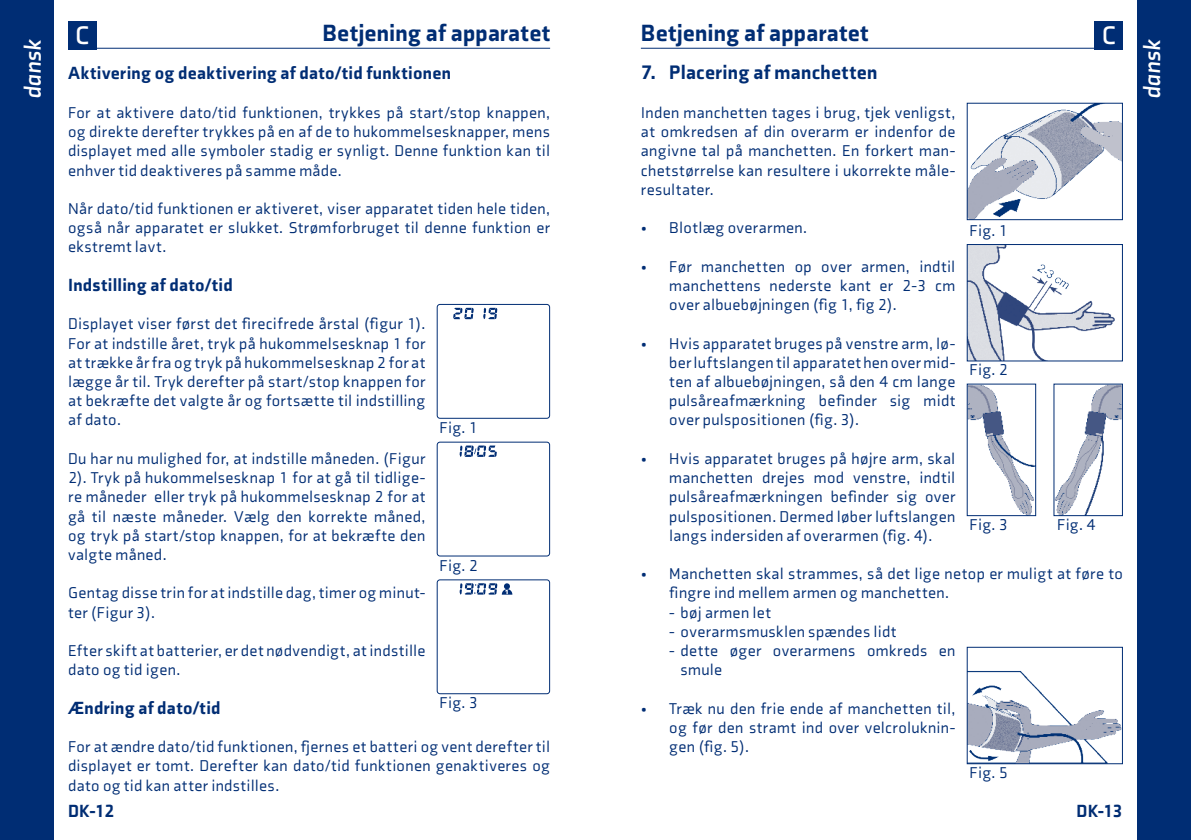
<style>
.page{position:relative;width:1191px;height:840px;background:#fff}
.page>*{position:absolute;margin:0;border:0;box-sizing:border-box;transform-origin:0 0}
.t1{font:700 26px "Axia";color:#fff}
.t2{font:900 24px "Axia";letter-spacing:.01em;color:#002d74}
.t3{font:italic 700 24px "Axia";color:#fff}
.t4{font:900 20px "Axia";letter-spacing:.02em;color:#002d74}
.t5{font:900 18px "Axia";letter-spacing:.025em;color:#002d74}
.t6{font:16px/19.2px "Axia";letter-spacing:.025em;color:#002d74;text-align:justify}
</style>
<div class="page">
<div style="left:1137px;top:0;width:54px;height:839px;background:#002d74"></div>
<div style="left:0;top:0;width:54px;height:839px;background:#002d74"></div>
<hr style="left:641px;top:48px;width:482px;height:1px;background:#002d74">
<hr style="left:68px;top:48px;width:482px;height:1px;background:#002d74">
<div style="left:1094px;top:21px;width:29px;height:28px;background:#002d74"></div>
<div style="left:68px;top:21px;width:28px;height:28px;background:#002d74"></div>
<svg style="left:453px;top:307px;width:20px;height:12px"></svg>
<svg style="left:483px;top:307px;width:14px;height:12px"></svg>
<div style="left:437px;top:304px;width:113px;height:114px;border:1px solid #002d74;border-radius:3px"></div>
<svg style="left:459px;top:445px;width:38px;height:11px"></svg>
<div style="left:437px;top:441px;width:113px;height:115px;border:1px solid #002d74;border-radius:3px"></div>
<svg style="left:459px;top:583px;width:53px;height:11px"></svg>
<div style="left:437px;top:579px;width:113px;height:114px;border:1px solid #002d74;border-radius:3px"></div>
<img style="left:968px;top:246px;width:147px;height:113px">
<div style="left:966px;top:244px;width:157px;height:117px;border:1px solid #002d74"></div>
<img style="left:968px;top:105px;width:153px;height:113px">
<div style="left:966px;top:103px;width:157px;height:117px;border:1px solid #002d74"></div>
<img style="left:968px;top:385px;width:66px;height:129px">
<div style="left:966px;top:383px;width:70px;height:133px;border:1px solid #002d74"></div>
<img style="left:1055px;top:385px;width:66px;height:129px">
<div style="left:1053px;top:383px;width:70px;height:133px;border:1px solid #002d74"></div>
<img style="left:968px;top:671px;width:153px;height:90px">
<div style="left:966px;top:646px;width:157px;height:117px;border:1px solid #002d74"></div>
<h1 class="t1" style="left:75px;top:20px;width:16px">C</h1>
<h2 class="t2" style="left:322px;top:18px;width:229px">Betjening af apparatet</h2>
<h2 class="t2" style="left:641px;top:18px;width:229px">Betjening af apparatet</h2>
<h1 class="t1" style="left:1101px;top:20px;width:16px">C</h1>
<h2 class="t3" style="left:18px;top:99px;width:62px;rotate:-90deg">dansk</h2>
<h2 class="t3" style="left:1137px;top:99px;width:62px;rotate:-90deg">dansk</h2>
<p class="t4" style="left:641px;top:60px;width:238px">7. Placering af manchetten</p>
<p class="t5" style="left:68px;top:62px;width:384px">Aktivering og deaktivering af dato/tid funktionen</p>
<p class="t6" style="left:68px;top:103px;width:483px">For at aktivere dato/tid funktionen, trykkes på start/stop knappen, og direkte derefter trykkes på en af de to hukommelsesknapper, mens displayet med alle symboler stadig er synligt. Denne funktion kan til enhver tid deaktiveres på samme måde.</p>
<p class="t6" style="left:68px;top:199px;width:483px">Når dato/tid funktionen er aktiveret, viser apparatet tiden hele tiden, også når apparatet er slukket. Strømforbruget til denne funktion er ekstremt lavt.</p>
<p class="t5" style="left:68px;top:273px;width:166px">Indstilling af dato/tid</p>
<p class="t6" style="left:68px;top:314px;width:359px">Displayet viser først det firecifrede årstal (figur 1).<br>For at indstille året, tryk på hukommelsesknap 1 for at trække år fra og tryk på hukommelsesknap 2 for at lægge år til. Tryk derefter på start/stop knappen for at bekræfte det valgte år og fortsætte til indstilling af dato.</p>
<p class="t6" style="left:68px;top:448px;width:359px">Du har nu mulighed for, at indstille måneden. (Figur 2). Tryk på hukommelsesknap 1 for at gå til tidlige&shy;re måneder eller tryk på hukommelsesknap 2 for at gå til næste måneder. Vælg den korrekte måned, og tryk på start/stop knappen, for at bekræfte den valgte måned.</p>
<p class="t6" style="left:68px;top:583px;width:359px">Gentag disse trin for at indstille dag, timer og minut&shy;ter (Figur 3).</p>
<p class="t6" style="left:68px;top:640px;width:359px">Efter skift at batterier, er det nødvendigt, at indstille dato og tid igen.</p>
<p class="t6" style="left:439px;top:417px;width:40px">Fig. 1</p>
<p class="t6" style="left:439px;top:555px;width:40px">Fig. 2</p>
<p class="t6" style="left:439px;top:692px;width:40px">Fig. 3</p>
<p class="t6" style="left:68px;top:736px;width:483px">For at ændre dato/tid funktionen, fjernes et batteri og vent derefter til displayet er tomt. Derefter kan dato/tid funktionen genaktiveres og dato og tid kan atter indstilles.</p>
<p class="t5" style="left:68px;top:696px;width:154px">Ændring af dato/tid</p>
<p class="t6" style="left:641px;top:103px;width:316px">Inden manchetten tages i brug, tjek venligst, at omkredsen af din overarm er indenfor de angivne tal på manchetten. En forkert man&shy;chetstørrelse kan resultere i ukorrekte måle&shy;resultater.</p>
<p class="t6" style="left:641px;top:218px;width:168px">• Blotlæg overarmen.</p>
<p class="t6" style="left:669px;top:256px;width:288px;text-indent:-28px">• Før manchetten op over armen, indtil manchettens nederste kant er 2-3 cm over albuebøjningen (fig 1, fig 2).</p>
<p class="t6" style="left:669px;top:333px;width:288px;text-indent:-28px">• Hvis apparatet bruges på venstre arm, lø&shy;ber luftslangen til apparatet hen over mid&shy;ten af albuebøjningen, så den 4 cm lange pulsåreafmærkning befinder sig midt over pulspositionen (fig. 3).</p>
<p class="t6" style="left:669px;top:448px;width:288px;text-indent:-28px">• Hvis apparatet bruges på højre arm, skal manchetten drejes mod venstre, indtil pulsåreafmærkningen befinder sig over pulspositionen. Dermed løber luftslangen langs indersiden af overarmen (fig. 4).</p>
<p class="t6" style="left:969px;top:221px;width:40px">Fig. 1</p>
<p class="t6" style="left:969px;top:360px;width:40px">Fig. 2</p>
<p class="t6" style="left:969px;top:514px;width:40px">Fig. 3</p>
<p class="t6" style="left:1057px;top:514px;width:40px">Fig. 4</p>
<p class="t6" style="left:669px;top:564px;width:455px;text-indent:-28px">• Manchetten skal strammes, så det lige netop er muligt at føre to fingre ind mellem armen og manchetten.</p>
<p class="t6" style="left:669px;top:602px;width:103px">- bøj armen let</p>
<p class="t6" style="left:669px;top:621px;width:229px">- overarmsmusklen spændes lidt</p>
<p class="t6" style="left:680px;top:640px;width:276px;text-indent:-11px">- dette øger overarmens omkreds en smule</p>
<p class="t6" style="left:669px;top:698px;width:288px;text-indent:-28px">• Træk nu den frie ende af manchetten til, og før den stramt ind over velcroluknin&shy;gen (fig. 5).</p>
<p class="t6" style="left:969px;top:762px;width:40px">Fig. 5</p>
<p class="t5" style="left:68px;top:799px;width:48px">DK-12</p>
<p class="t5" style="left:1076px;top:799px;width:48px">DK-13</p>
</div>
